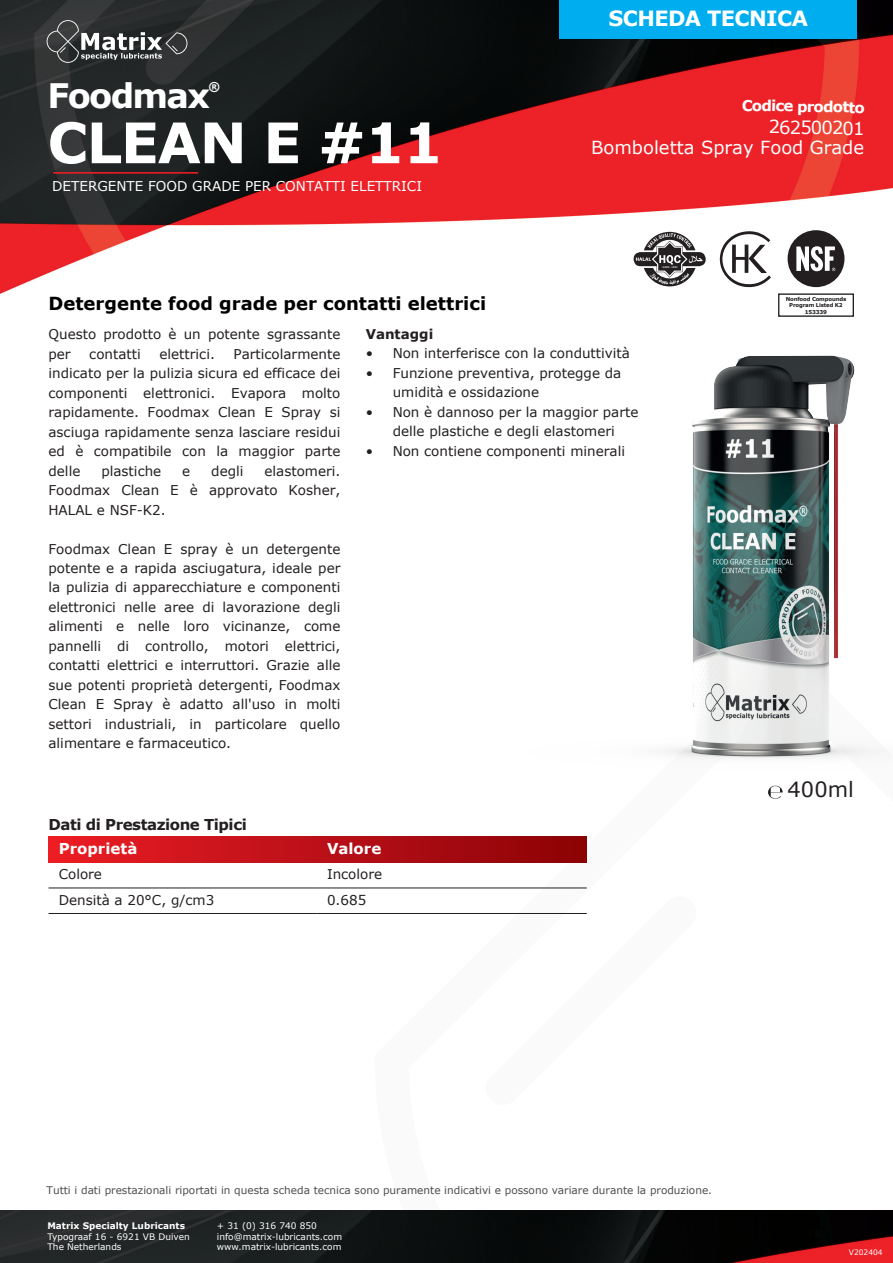
<style>
.page{position:relative;width:893px;height:1263px;background:#fff}
.page>*{position:absolute;margin:0;border:0;box-sizing:border-box;transform-origin:0 0}
.t1{font:700 55.95px "Verdana";letter-spacing:-.025em;color:#fff}
.t2{font:700 33.75px "Verdana";letter-spacing:-.05em;color:#fff}
.t3{font:700 21px "Verdana";letter-spacing:-.03em;color:#fff}
.t4{font:21px "Verdana";color:#231f20}
.t5{font:700 18px "Verdana";color:#000}
.t6{font:18px/19.6px "Verdana";color:#fff;text-align:right}
.t7{font:700 15px "Verdana";color:#fff}
.t8{font:700 15px "Verdana";letter-spacing:-.03em;color:#231f20}
.t9{font:13.5px/19.5px "Verdana";color:#231f20;text-align:justify}
.t10{font:13.5px "Verdana";color:#fff}
.t11{font:700 13.5px "Verdana";color:#231f20}
.t12{font:700 12.15px "Verdana";color:#fff}
.t13{font:10.5px "Verdana";color:#231f20}
.t14{font:9px/10.5px "Verdana";color:#fff}
.t15{font:700 9px "Verdana";color:#fff}
.t16{font:7.5px "Verdana";color:#fff}
.t17{font:700 5.4px/6.4px "Verdana";letter-spacing:-.03em;color:#231f20;text-align:center}
</style>
<div class="page">
<img style="left:0;top:0;width:893px;height:294px">
<div style="left:560px;top:0;width:297px;height:38px;background:#00aeef"></div>
<svg style="left:47px;top:20px;width:140px;height:43px;background:#505253"></svg>
<img style="left:0;top:1211px;width:893px;height:52px">
<img style="left:298px;top:219px;width:595px;height:644px">
<div style="left:49px;top:837px;width:268px;height:25px;background:linear-gradient(to right,#ed1d23,#ba1018)"></div>
<div style="left:317px;top:837px;width:270px;height:25px;background:linear-gradient(to right,#bb101a,#8b0204)"></div>
<hr style="left:49px;top:888px;width:268px;height:1px;background:#231f20">
<hr style="left:317px;top:888px;width:270px;height:1px;background:#231f20">
<hr style="left:49px;top:913px;width:268px;height:1px;background:#231f20">
<hr style="left:317px;top:913px;width:270px;height:1px;background:#231f20">
<div style="left:778px;top:221px;width:76px;height:76px;background:#fff"></div>
<svg style="left:788px;top:230px;width:56px;height:57px"></svg>
<div style="left:632px;top:221px;width:76px;height:76px;background:#fff"></div>
<svg style="left:634px;top:232px;width:72px;height:54px"></svg>
<div style="left:708px;top:221px;width:76px;height:76px;background:#fff"></div>
<svg style="left:719px;top:231px;width:52px;height:57px"></svg>
<hr style="left:53px;top:172px;width:145px;height:2px;background:#ee1d23">
<svg style="left:768px;top:786px;width:15px;height:13px"></svg>
<h2 class="t2" style="left:47px;top:74px;width:164px">Foodmax</h2>
<p class="t12" style="left:208px;top:79px;width:13px">®</p>
<h1 class="t1" style="left:47px;top:106px;width:397px">CLEAN E #11</h1>
<p class="t10" style="left:52px;top:177px;width:371px">DETERGENTE FOOD GRADE PER CONTATTI ELETTRICI</p>
<h3 class="t5" style="left:49px;top:291px;width:439px">Detergente food grade per contatti elettrici</h3>
<h3 class="t3" style="left:609px;top:4px;width:201px">SCHEDA TECNICA</h3>
<p class="t7" style="left:742px;top:95px;width:125px;rotate:1deg">Codice prodotto</p>
<h3 class="t6" style="left:591px;top:118px;width:275px">262500201<br>Bomboletta Spray Food Grade</h3>
<p class="t17" style="left:786px;top:296px;width:62px">Nonfood Compounds<br>Program Listed K2<br>153339</p>
<p class="t9" style="left:49px;top:324px;width:293px">Questo prodotto è un potente sgrassante per</p>
<p class="t9" style="left:49px;top:344px;width:293px;text-indent:185px">Particolarmente indicato per la pulizia sicura ed efficace dei componenti elettronici. Evapora molto rapidamente. Foodmax Clean E Spray si asciuga rapidamente senza lasciare residui ed è compatibile con la maggior parte delle</p>
<p class="t9" style="left:89px;top:344px;width:53px">contatti</p>
<p class="t9" style="left:159px;top:344px;width:57px">elettrici.</p>
<p class="t9" style="left:49px;top:461px;width:293px;text-indent:216px">elastomeri.<br>Foodmax Clean E è approvato Kosher, HALAL e NSF-K2.</p>
<p class="t9" style="left:49px;top:539px;width:293px">Foodmax Clean E spray è un detergente potente e a rapida asciugatura, ideale per la pulizia di apparecchiature e componenti elettronici nelle aree di lavorazione degli alimenti e nelle loro vicinanze, come pannelli di controllo, motori elettrici, contatti elettrici e interruttori. Grazie alle sue potenti proprietà detergenti, Foodmax Clean E Spray è adatto all'uso in molti settori industriali, in particolare quello alimentare e farmaceutico.</p>
<p class="t9" style="left:101px;top:461px;width:61px">plastiche</p>
<p class="t9" style="left:182px;top:461px;width:10px">e</p>
<p class="t9" style="left:211px;top:461px;width:34px">degli</p>
<p class="t11" style="left:366px;top:324px;width:69px">Vantaggi</p>
<p class="t9" style="left:366px;top:344px;width:266px">• Non interferisce con la conduttività</p>
<p class="t9" style="left:393px;top:363px;width:230px;text-indent:-27px">• Funzione preventiva, protegge da umidità e ossidazione</p>
<p class="t9" style="left:366px;top:402px;width:274px;text-align:center">• Non è dannoso per la maggior parte delle plastiche e degli elastomeri</p>
<p class="t9" style="left:366px;top:441px;width:261px">• Non contiene componenti minerali</p>
<p class="t8" style="left:49px;top:814px;width:200px">Dati di Prestazione Tipici</p>
<p class="t7" style="left:59px;top:837px;width:80px">Proprietà</p>
<p class="t7" style="left:327px;top:837px;width:56px">Valore</p>
<p class="t9" style="left:59px;top:864px;width:45px">Colore</p>
<p class="t9" style="left:327px;top:864px;width:57px">Incolore</p>
<p class="t9" style="left:59px;top:890px;width:157px">Densità a 20°C, g/cm3</p>
<p class="t9" style="left:327px;top:890px;width:41px">0.685</p>
<h3 class="t4" style="left:788px;top:776px;width:68px">400ml</h3>
<p class="t13" style="left:47px;top:1183px;width:667px">Tutti i dati prestazionali riportati in questa scheda tecnica sono puramente indicativi e possono variare durante la produzione.</p>
<p class="t15" style="left:47px;top:1220px;width:139px">Matrix Specialty Lubricants</p>
<p class="t14" style="left:47px;top:1231px;width:144px">Typograaf 16 - 6921 VB Duiven<br>The Netherlands</p>
<p class="t14" style="left:217px;top:1221px;width:127px">+ 31 (0) 316 740 850 info@matrix-lubricants.com www.matrix-lubricants.com</p>
<p class="t16" style="left:849px;top:1247px;width:35px">V202404</p>
</div>
